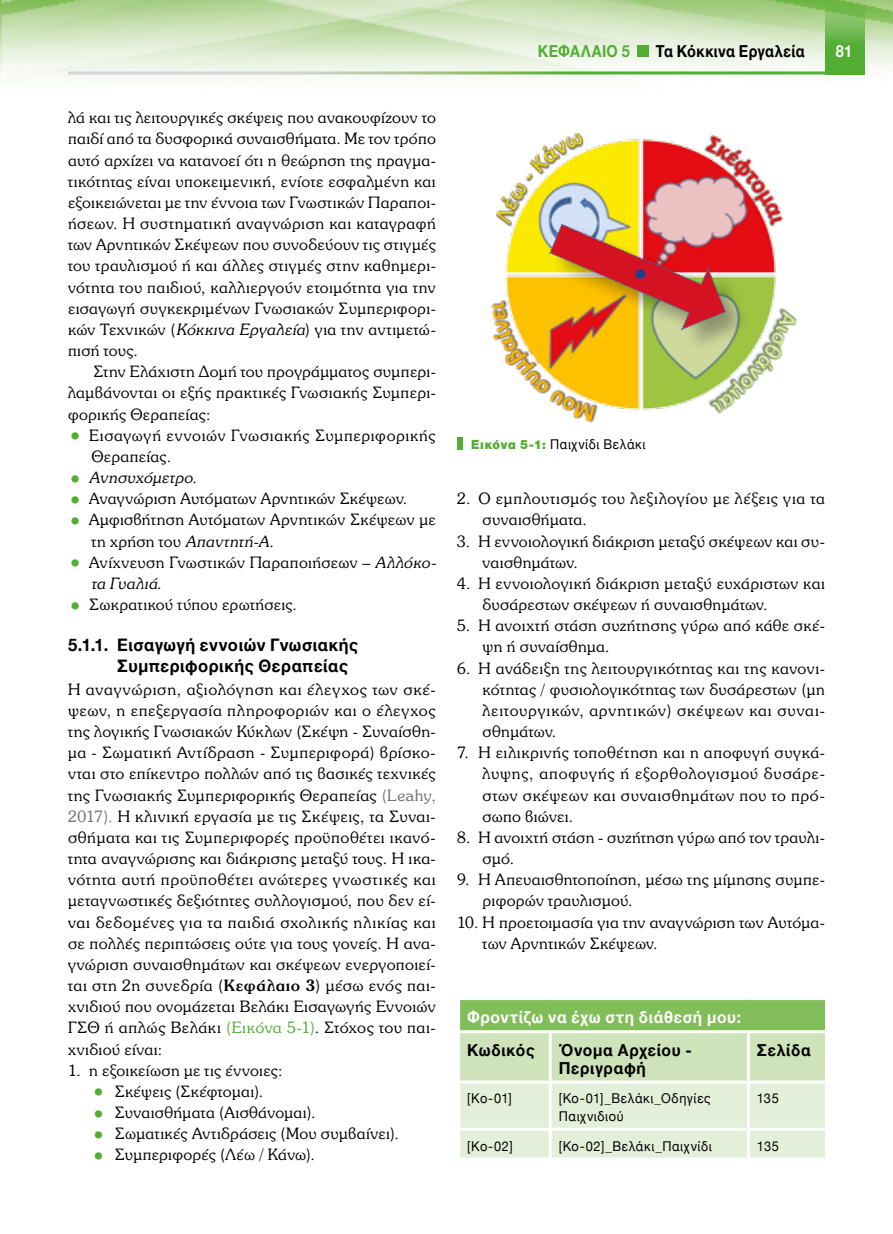
<style>
.page{position:relative;width:893px;height:1234px;background:#fff}
.page>*{position:absolute;margin:0;border:0;box-sizing:border-box;transform-origin:0 0}
.t1{font:700 17.25px/21.1px "Helvetica Neue";letter-spacing:.035em;color:#000;scale:.96 1}
.t2{font:300 17.1px/21.1px "UB Souvenir";letter-spacing:.02em;color:#000}
.t3{font:italic 300 17.1px "UB Souvenir";color:#000}
.t4{font:700 16.5px/17.2px "Helvetica Neue";letter-spacing:.04em;color:#000;scale:.95 1}
.t5{font:700 16.5px "Helvetica Neue";letter-spacing:.045em;color:#fff;scale:.95 1}
.t6{font:700 16.5px "Helvetica Neue";letter-spacing:.02em;color:#000;scale:.88 1}
.t7{font:700 16.5px "Helvetica Neue";letter-spacing:.03em;color:#52ae32;scale:.88 1}
.t8{font:700 16.5px "Helvetica Neue";letter-spacing:.045em;color:#fff;scale:.88 1}
.t9{font:13.5px/17.2px "Helvetica Neue";letter-spacing:.05em;color:#000;scale:.95 1}
.s1{font-style:italic}
.s2{font-size:18px;color:#52ae32}
.s3{font-style:normal;font-size:18px;color:#52ae32}
.s4{font-style:normal}
.s5{color:#706f6f}
.s6{font-weight:400}
.s7{color:#52ae32}
.s8{font-family:"Helvetica Neue Greek";font-weight:900;color:#52ae32}
</style>
<div class="page">
<img style="left:0;top:0;width:893px;height:79px">
<hr style="left:68px;top:71px;width:757px;height:3px;background:#fff">
<svg style="left:825px;top:0;width:39px;height:74px;background:#66b545"></svg>
<div style="left:637px;top:45px;width:12px;height:12px;background:#52ae32"></div>
<div style="left:459px;top:998px;width:367px;height:33px;background:#81bd58"></div>
<svg style="left:460px;top:1033px;width:365px;height:124px;background:#dceace"></svg>
<hr style="left:549px;top:1032px;width:3px;height:48px;background:#fff">
<hr style="left:747px;top:1032px;width:3px;height:48px;background:#fff">
<hr style="left:549px;top:1083px;width:3px;height:44px;background:#fff">
<hr style="left:747px;top:1083px;width:3px;height:44px;background:#fff">
<hr style="left:457px;top:1127px;width:93px;height:3px;background:#fff">
<hr style="left:550px;top:1127px;width:198px;height:3px;background:#fff">
<hr style="left:549px;top:1130px;width:3px;height:27px;background:#fff">
<hr style="left:748px;top:1127px;width:80px;height:3px;background:#fff">
<hr style="left:747px;top:1130px;width:3px;height:27px;background:#fff">
<hr style="left:457px;top:1080px;width:93px;height:3px;background:#fff">
<hr style="left:550px;top:1080px;width:198px;height:3px;background:#fff">
<hr style="left:748px;top:1080px;width:80px;height:3px;background:#fff">
<hr style="left:457px;top:996px;width:93px;height:3px;background:#fff">
<hr style="left:457px;top:999px;width:3px;height:30px;background:#fff">
<hr style="left:550px;top:996px;width:198px;height:3px;background:#fff">
<hr style="left:748px;top:996px;width:80px;height:3px;background:#fff">
<hr style="left:825px;top:999px;width:3px;height:30px;background:#fff">
<hr style="left:457px;top:1029px;width:93px;height:3px;background:#fff">
<hr style="left:550px;top:1029px;width:198px;height:3px;background:#fff">
<hr style="left:748px;top:1029px;width:80px;height:3px;background:#fff">
<div style="left:457px;top:437px;width:6px;height:13px;background:#52ae32"></div>
<img style="left:491px;top:132px;width:307px;height:291px">
<div style="left:549px;top:223px;width:202px;height:131px;background:#000;opacity:.32"></div>
<img style="left:549px;top:223px;width:177px;height:107px">
<p class="t2" style="left:68px;top:107px;width:369px;text-align:justify">λά και τις λειτουργικές σκέψεις που ανακουφίζουν το παιδί από τα δυσφορικά συναισθήματα. Με τον τρόπο αυτό αρχίζει να κατανοεί ότι η θεώρηση της πραγμα&shy;τικότητας είναι υποκειμενική, ενίοτε εσφαλμένη και εξοικειώνεται με την έννοια των Γνωστικών Παραποι&shy;ήσεων. Η συστηματική αναγνώριση και καταγραφή των Αρνητικών Σκέψεων που συνοδεύουν τις στιγμές του τραυλισμού ή και άλλες στιγμές στην καθημερι&shy;νότητα του παιδιού, καλλιεργούν ετοιμότητα για την εισαγωγή συγκεκριμένων Γνωσιακών Συμπεριφορι&shy;κών Τεχνικών (<span class="s1">ΚόκκιναΕργαλεία</span>) για την αντιμετώ&shy;πισή τους.</p>
<p class="t2" style="left:68px;top:361px;width:369px;text-align:justify;text-indent:26px">Στην Ελάχιστη Δομή του προγράμματος συμπερι&shy;λαμβάνονται οι εξής πρακτικές Γνωσιακής Συμπερι&shy;φορικής Θεραπείας:</p>
<p class="t2" style="left:91px;top:424px;width:346px;text-indent:-23px"><span class="s2">•</span> Εισαγωγή εννοιών Γνωσιακής Συμπεριφορικής<br>Θεραπείας.</p>
<p class="t3" style="left:68px;top:467px;width:130px"><span class="s3">•</span> Ανησυχόμετρο<span class="s4">.</span></p>
<p class="t2" style="left:68px;top:488px;width:341px"><span class="s2">•</span> Αναγνώριση Αυτόματων Αρνητικών Σκέψεων.</p>
<p class="t2" style="left:91px;top:509px;width:346px;text-indent:-23px"><span class="s2">•</span> Αμφισβήτηση Αυτόματων Αρνητικών Σκέψεων με τη χρήση του <span class="s1">Απαντητή-Α</span>.</p>
<p class="t2" style="left:91px;top:551px;width:349px;text-indent:-23px"><span class="s2">•</span> Ανίχνευση Γνωστικών Παραποιήσεων – <span class="s1">Αλλόκο&shy;τα Γυαλιά</span>.</p>
<p class="t2" style="left:68px;top:593px;width:230px"><span class="s2">•</span> Σωκρατικού τύπου ερωτήσεις.</p>
<p class="t1" style="left:117px;top:634px;width:253px;text-indent:-49px">5.1.1. Ε ισαγωγή εννοιών Γνωσιακής<br>Συμπεριφορικής Θεραπείας</p>
<p class="t2" style="left:68px;top:678px;width:369px;text-align:justify">Η αναγνώριση, αξιολόγηση και έλεγχος των σκέ&shy;ψεων, η επεξεργασία πληροφοριών και ο έλεγχος της λογικής Γνωσιακών Κύκλων (Σκέψη - Συναίσθη&shy;μα - Σωματική Αντίδραση - Συμπεριφορά) βρίσκο&shy;νται στο επίκεντρο πολλών από τις βασικές τεχνικές της Γνωσιακής Συμπεριφορικής Θεραπείας <span class="s5">(Leahy, 2017).</span> Η κλινική εργασία με τις Σκέψεις, τα Συναι&shy;σθήματα και τις Συμπεριφορές προϋποθέτει ικανό&shy;τητα αναγνώρισης και διάκρισης μεταξύ τους. Η ικα&shy;νότητα αυτή προϋποθέτει ανώτερες γνωστικές και μεταγνωστικές δεξιότητες συλλογισμού, που δεν εί&shy;ναι δεδομένες για τα παιδιά σχολικής ηλικίας και σε πολλές περιπτώσεις ούτε για τους γονείς. Η ανα&shy;γνώριση συναισθημάτων και σκέψεων ενεργοποιεί&shy;ται στη 2η συνεδρία (<span class="s6">Κεφάλαιο 3</span>) μέσω ενός παι&shy;χνιδιού που ονομάζεται Βελάκι Εισαγωγής Εννοιών ΓΣΘ ή απλώς Βελάκι <span class="s7">(Εικόνα 5-1)</span>. Στόχος του παι&shy;χνιδιού είναι:</p>
<p class="t2" style="left:68px;top:1059px;width:216px">1. η εξοικείωση με τις έννοιες:</p>
<p class="t2" style="left:91px;top:1080px;width:173px"><span class="s2">•</span> Σκέψεις (Σκέφτομαι).</p>
<p class="t2" style="left:91px;top:1101px;width:226px"><span class="s2">•</span> Συναισθήματα (Αισθάνομαι).</p>
<p class="t2" style="left:91px;top:1122px;width:309px"><span class="s2">•</span> Σωματικές Αντιδράσεις (Μου συμβαίνει).</p>
<p class="t2" style="left:91px;top:1143px;width:225px"><span class="s2">•</span> Συμπεριφορές (Λέω / Κάνω).</p>
<p class="t7" style="left:538px;top:38px;width:106px">κεφαλαιο 5</p>
<p class="t6" style="left:656px;top:38px;width:171px">Τα Κόκκινα Εργαλεία</p>
<p class="t8" style="left:836px;top:38px;width:20px">81</p>
<p class="t9" style="left:471px;top:436px;width:185px"><span class="s8">Εικόνα 5-1:</span> Παιχνίδι Βελάκι</p>
<p class="t2" style="left:483px;top:488px;width:344px;text-indent:-26px">2. Ο εμπλουτισμός του λεξιλογίου με λέξεις για τα συναισθήματα.</p>
<p class="t2" style="left:483px;top:530px;width:344px;text-indent:-26px">3. Η εννοιολογική διάκριση μεταξύ σκέψεων και συ&shy;ναισθημάτων.</p>
<p class="t2" style="left:483px;top:572px;width:344px;text-indent:-26px">4. Η εννοιολογική διάκριση μεταξύ ευχάριστων και δυσάρεστων σκέψεων ή συναισθημάτων.</p>
<p class="t2" style="left:483px;top:614px;width:344px;text-indent:-26px">5. Η ανοιχτή στάση συζήτησης γύρω από κάθε σκέ&shy;ψη ή συναίσθημα.</p>
<p class="t2" style="left:483px;top:657px;width:344px;text-align:justify;text-indent:-25px">6. Η ανάδειξη της λειτουργικότητας και της κανονι&shy;κότητας / φυσιολογικότητας των δυσάρεστων (μη λειτουργικών, αρνητικών) σκέψεων και συναι&shy;σθημάτων.</p>
<p class="t2" style="left:483px;top:741px;width:344px;text-align:justify;text-indent:-26px">7. Η ειλικρινής τοποθέτηση και η αποφυγή συγκά&shy;λυψης, αποφυγής ή εξορθολογισμού δυσάρε&shy;στων σκέψεων και συναισθημάτων που το πρό&shy;σωπο βιώνει.</p>
<p class="t2" style="left:483px;top:826px;width:344px;text-indent:-26px">8. Η ανοιχτή στάση - συζήτηση γύρω από τον τραυλι&shy;σμό.</p>
<p class="t2" style="left:483px;top:868px;width:344px;text-indent:-26px">9. Η Απευαισθητοποίηση, μέσω της μίμησης συμπε&shy;ριφορών τραυλισμού.</p>
<p class="t2" style="left:483px;top:911px;width:344px;text-indent:-26px">10. Η προετοιμασία για την αναγνώριση των Αυτόμα&shy;των Αρνητικών Σκέψεων.</p>
<p class="t5" style="left:467px;top:1004px;width:290px">Φροντίζω να έχω στη διάθεσή μου:</p>
<p class="t4" style="left:467px;top:1041px;width:73px">Κωδικός</p>
<p class="t4" style="left:559px;top:1041px;width:142px">Όνομα Αρχείου -<br>Περιγραφή</p>
<p class="t4" style="left:757px;top:1041px;width:58px">Σελίδα</p>
<p class="t9" style="left:467px;top:1090px;width:49px">[Κο-01]</p>
<p class="t9" style="left:559px;top:1090px;width:162px">[Κο-01]_Βελάκι_Οδηγίες<br>Παιχνιδιού</p>
<p class="t9" style="left:757px;top:1090px;width:25px">135</p>
<p class="t9" style="left:467px;top:1137px;width:50px">[Κο-02]</p>
<p class="t9" style="left:559px;top:1137px;width:163px">[Κο-02]_Βελάκι_Παιχνίδι</p>
<p class="t9" style="left:757px;top:1137px;width:25px">135</p>
</div>
